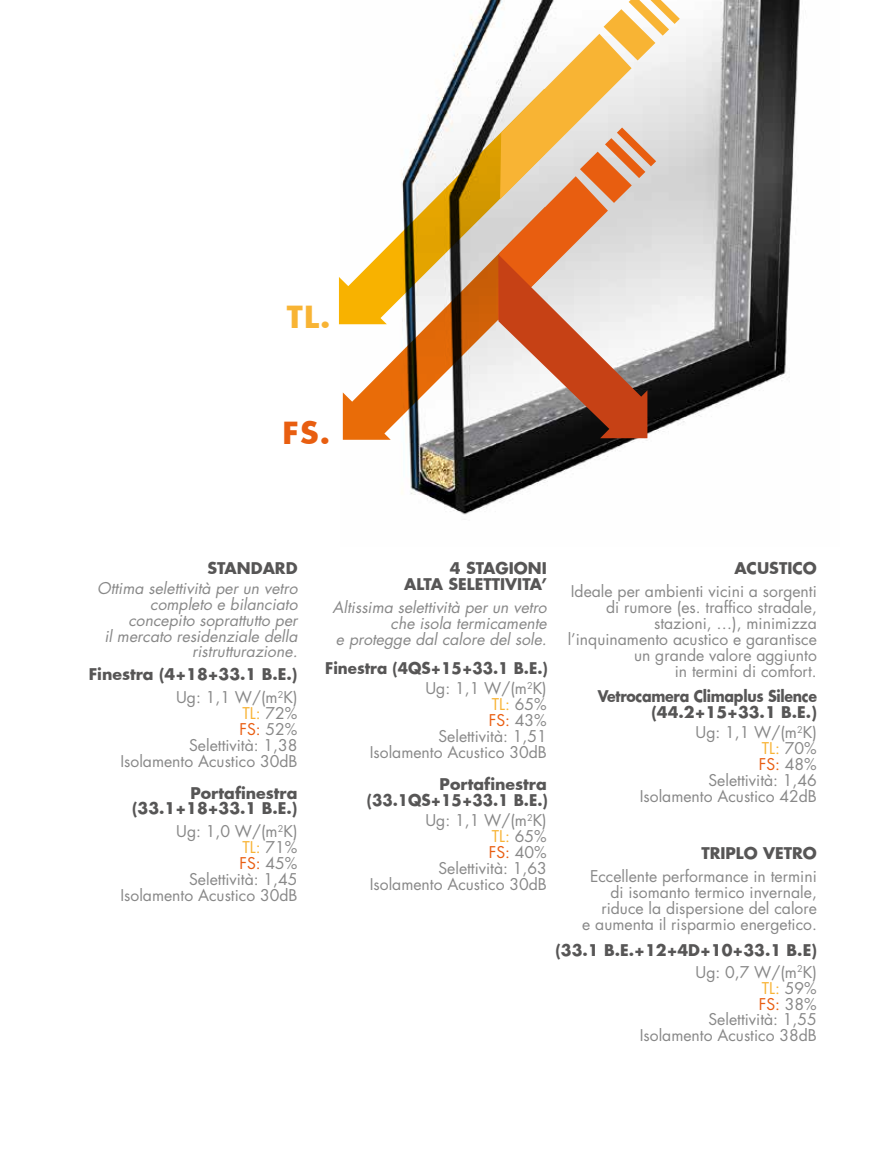
<style>
.page{position:relative;width:893px;height:1149px;background:#fff}
.page>*{position:absolute;margin:0;border:0;box-sizing:border-box;transform-origin:0 0}
.t1{font:700 29.85px "Futura";color:#f8b434}
.t2{font:700 29.85px "Futura";color:#e85e10}
.t3{font:15.75px/15.9px "Futura";color:#888;text-align:right}
.t4{font:700 15.75px/15.9px "Futura";color:#575656;text-align:right}
.t5{font:italic 15.75px/15.9px "Futura";color:#888;text-align:right}
.t6{font:700 15.75px/15.9px "Futura";letter-spacing:-.02em;color:#575656;text-align:right;scale:.9 1}
.t7{font:700 15.75px/19.8px "Futura";color:#575656;text-align:right;scale:.96 1}
.s1{font-weight:400;color:#888}
.s2{color:#f8b335}
.s3{color:#e95e12}
</style>
<div class="page">
<img style="left:340px;top:0;width:460px;height:515px">
<svg style="left:343px;top:324px;width:202px;height:115px"></svg>
<svg style="left:339px;top:90px;width:159px;height:234px"></svg>
<svg style="left:498px;top:0;width:182px;height:438px"></svg>
<h1 class="t1" style="left:287px;top:296px;width:45px">TL.</h1>
<h1 class="t2" style="left:283px;top:411px;width:49px">FS.</h1>
<p class="t4" style="left:207px;top:559px;width:92px">STANDARD</p>
<p class="t5" style="left:97px;top:579px;width:202px">Ottima selettività per un vetro completo e bilanciato concepito soprattutto per<br>il mercato residenziale della ristrutturazione.</p>
<p class="t4" style="left:89px;top:662px;width:210px;line-height:22.8px">Finestra (4+18+33.1 B.E.)<br><span class="s1">Ug: 1,1 W/(m</span><sup>2</sup><span class="s1">K)</span></p>
<p class="t3" style="left:120px;top:704px;width:179px"><span class="s2">TL:</span> 72%<br><span class="s3">FS:</span> 52%<br>Selettività: 1,38<br>Isolamento Acustico 30dB</p>
<p class="t4" style="left:132px;top:784px;width:167px">Portafinestra (33.1+18+33.1 B.E.)</p>
<p class="t3" style="left:120px;top:823px;width:179px">Ug: 1,0 W/(m<sup>2</sup>K)<br><span class="s2">TL:</span> 71%<br><span class="s3">FS:</span> 45%<br>Selettività: 1,45<br>Isolamento Acustico 30dB</p>
<p class="t4" style="left:404px;top:559px;width:144px">4 STAGIONI<br>ALTA SELETTIVITA’</p>
<p class="t5" style="left:333px;top:598px;width:216px">Altissima selettività per un vetro che isola termicamente<br>e protegge dal calore del sole.</p>
<p class="t7" style="left:325px;top:657px;width:233px">Finestra (4QS+15+33.1 B.E.)<br><span class="s1">Ug: 1,1 W/(m</span><sup>2</sup><span class="s1">K)</span></p>
<p class="t3" style="left:370px;top:695px;width:179px"><span class="s2">TL:</span> 65%<br><span class="s3">FS:</span> 43%<br>Selettività: 1,51<br>Isolamento Acustico 30dB</p>
<p class="t4" style="left:367px;top:775px;width:183px">Portafinestra (33.1QS+15+33.1 B.E.)</p>
<p class="t3" style="left:370px;top:812px;width:179px">Ug: 1,1 W/(m<sup>2</sup>K)<br><span class="s2">TL:</span> 65%<br><span class="s3">FS:</span> 40%<br>Selettività: 1,63<br>Isolamento Acustico 30dB</p>
<p class="t4" style="left:734px;top:559px;width:84px">ACUSTICO</p>
<p class="t3" style="left:568px;top:583px;width:251px">Ideale per ambienti vicini a sorgenti di rumore (es. traffico stradale, stazioni, …), minimizza l’inquinamento acustico e garantisce un grande valore aggiunto<br>in termini di comfort.</p>
<p class="t6" style="left:598px;top:688px;width:245px">Vetrocamera Climaplus Silence (44.2+15+33.1 B.E.)</p>
<p class="t3" style="left:640px;top:724px;width:179px">Ug: 1,1 W/(m<sup>2</sup>K)<br><span class="s2">TL:</span> 70%<br><span class="s3">FS:</span> 48%<br>Selettività: 1,46<br>Isolamento Acustico 42dB</p>
<p class="t4" style="left:701px;top:844px;width:117px">TRIPLO VETRO</p>
<p class="t3" style="left:582px;top:868px;width:236px">Eccellente performance in termini di isomanto termico invernale, riduce la dispersione del calore<br>e aumenta il risparmio energetico.</p>
<p class="t4" style="left:555px;top:938px;width:263px;line-height:21.9px">(33.1 B.E.+12+4D+10+33.1 B.E)<br><span class="s1">Ug: 0,7 W/(m</span><sup>2</sup><span class="s1">K)</span></p>
<p class="t3" style="left:640px;top:979px;width:179px"><span class="s2">TL:</span> 59%<br><span class="s3">FS:</span> 38%<br>Selettività: 1,55<br>Isolamento Acustico 38dB</p>
</div>
